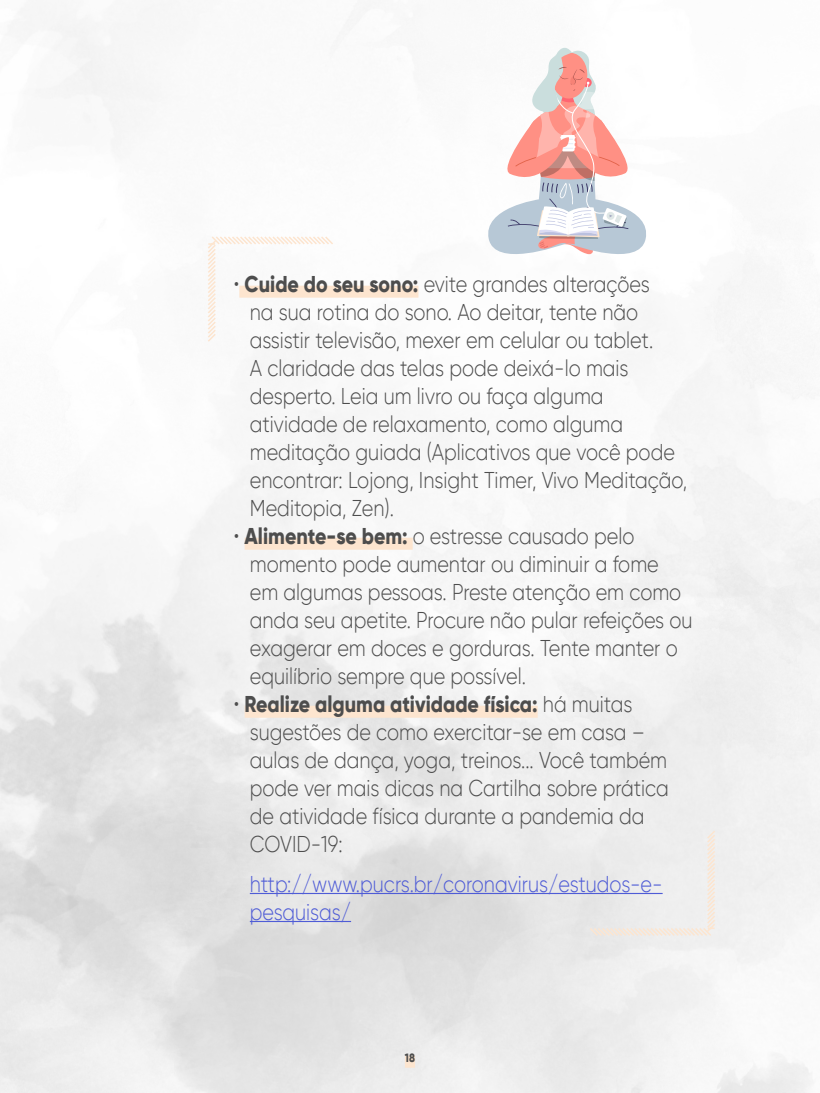
<style>
.page{position:relative;width:820px;height:1093px;background:#fff}
.page>*{position:absolute;margin:0;border:0;box-sizing:border-box;transform-origin:0 0}
.t1{font:300 22.8px/28px "Gilroy";color:#4d4d4d;scale:.86 1}
.t2{font:300 22.8px/28px "Gilroy";color:#4f5cd6;scale:.86 1}
.t3{font:800 12px "Gilroy";color:#4d4d4d;scale:.86 1}
.s1{font-weight:800}
</style>
<div class="page">
<div style="left:405px;top:1056px;width:10px;height:12px;background:#fde5cf"></div>
<div style="left:239px;top:286px;width:179px;height:12px;background:#fde5cf"></div>
<div style="left:244px;top:538px;width:168px;height:12px;background:#fde5cf"></div>
<div style="left:244px;top:706px;width:293px;height:12px;background:#fde5cf"></div>
<hr style="left:250px;top:893px;width:412px;height:1px;background:#4f5cd6">
<hr style="left:250px;top:921px;width:101px;height:1px;background:#4f5cd6">
<svg style="left:206px;top:235px;width:128px;height:108px"></svg>
<svg style="left:588px;top:829px;width:128px;height:108px"></svg>
<svg style="left:481px;top:44px;width:171px;height:215px"></svg>
<p class="t1" style="left:250px;top:269px;width:510px;text-indent:-16px">• <span class="s1">Cuide do seu sono:</span> evite grandes alterações<br>na sua rotina do sono. Ao deitar, tente não assistir televisão, mexer em celular ou tablet.<br>A claridade das telas pode deixá-lo mais desperto. Leia um livro ou faça alguma atividade de relaxamento, como alguma meditação guiada (Aplicativos que você pode encontrar: Lojong, Insight Timer, Vivo Meditação, Meditopia, Zen).</p>
<p class="t1" style="left:250px;top:521px;width:516px;text-indent:-16px">• <span class="s1">Alimente-se bem:</span> o estresse causado pelo momento pode aumentar ou diminuir a fome em algumas pessoas. Preste atenção em como anda seu apetite. Procure não pular refeições ou exagerar em doces e gorduras. Tente manter o equilíbrio sempre que possível.</p>
<p class="t1" style="left:250px;top:689px;width:488px;text-indent:-16px">• <span class="s1">Realize alguma atividade física:</span> há muitas sugestões de como exercitar-se em casa – aulas de dança, yoga, treinos... Você também pode ver mais dicas na Cartilha sobre prática de atividade física durante a pandemia da COVID-19:</p>
<p class="t2" style="left:250px;top:869px;width:481px">http://www.pucrs.br/coronavirus/estudos-e&shy;pesquisas/</p>
<p class="t3" style="left:405px;top:1050px;width:13px">18</p>
</div>
